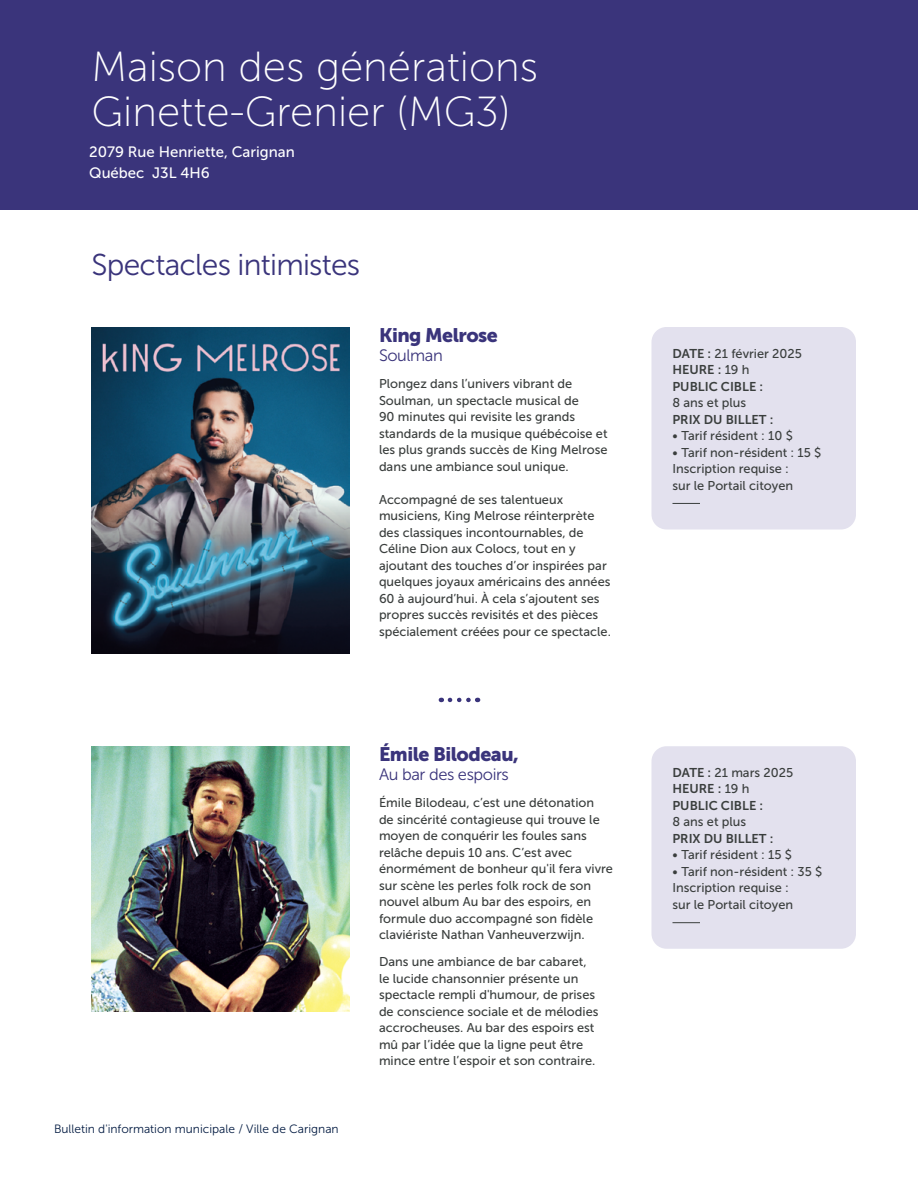
<style>
.page{position:relative;width:918px;height:1188px;background:#fff}
.page>*{position:absolute;margin:0;border:0;box-sizing:border-box;transform-origin:0 0}
.t1{font:42px/45px "Museo Sans 100";color:#fff}
.t2{font:30px "Museo Sans 300";letter-spacing:-.025em;color:#3a347b}
.t3{font:19.5px "Museo Sans 900";letter-spacing:-.025em;color:#3a347b}
.t4{font:16.5px "Museo Sans 300";letter-spacing:-.025em;color:#3a347b}
.t5{font:15px/21px "Museo Sans 500";color:#fff}
.t6{font:12.75px/16.5px "Museo Sans 500";color:#3a3e3d}
.t7{font:12.75px/16.5px "Museo Sans 700";color:#3a3e3d}
.t8{font:12px "Museo Sans 300";color:#031b42}
.s1{font-family:"Museo Sans 700"}
.s2{font-family:"Museo Sans 500"}
</style>
<div class="page">
<div style="left:0;top:0;width:918px;height:210px;background:#3a347b"></div>
<img style="left:92px;top:327px;width:258px;height:327px">
<img style="left:92px;top:746px;width:258px;height:266px">
<svg style="left:450px;top:698px;width:28px;height:4px"></svg>
<div style="left:651px;top:327px;width:205px;height:203px;background:#e3e1ee;border-radius:15px"></div>
<svg style="left:672px;top:503px;width:28px;height:1px"></svg>
<div style="left:651px;top:746px;width:205px;height:203px;background:#e3e1ee;border-radius:15px"></div>
<svg style="left:672px;top:922px;width:28px;height:1px"></svg>
<h1 class="t1" style="left:92px;top:45px;width:448px">Maison des générations<br>Ginette-Grenier (MG3)</h1>
<p class="t5" style="left:89px;top:141px;width:207px">2079 Rue Henriette, Carignan<br>Québec J3L 4H6</p>
<h2 class="t2" style="left:92px;top:248px;width:270px">Spectacles intimistes</h2>
<h3 class="t3" style="left:379px;top:324px;width:120px">King Melrose</h3>
<p class="t4" style="left:379px;top:347px;width:65px">Soulman</p>
<p class="t6" style="left:379px;top:376px;width:230px">Plongez dans l’univers vibrant de Soulman, un spectacle musical de<br>90 minutes qui revisite les grands standards de la musique québécoise et les plus grands succès de King Melrose dans une ambiance soul unique.</p>
<p class="t6" style="left:379px;top:491px;width:233px">Accompagné de ses talentueux musiciens, King Melrose réinterprète des classiques incontournables, de Céline Dion aux Colocs, tout en y ajoutant des touches d’or inspirées par quelques joyaux américains des années 60 à aujourd’hui. À cela s’ajoutent ses propres succès revisités et des pièces spécialement créées pour ce spectacle.</p>
<p class="t8" style="left:54px;top:1123px;width:286px">Bulletin d'information municipale / Ville de Carignan</p>
<h3 class="t3" style="left:379px;top:743px;width:141px">Émile Bilodeau,</h3>
<p class="t4" style="left:379px;top:766px;width:131px">Au bar des espoirs</p>
<p class="t6" style="left:379px;top:795px;width:235px">Émile Bilodeau, c’est une détonation<br>de sincérité contagieuse qui trouve le moyen de conquérir les foules sans relâche depuis 10 ans. C’est avec énormément de bonheur qu'il fera vivre sur scène les perles folk rock de son nouvel album Au bar des espoirs, en formule duo accompagné son fidèle claviériste Nathan Vanheuverzwijn.</p>
<p class="t6" style="left:379px;top:954px;width:221px">Dans une ambiance de bar cabaret, le lucide chansonnier présente un spectacle rempli d'humour, de prises de conscience sociale et de mélodies accrocheuses. Au bar des espoirs est mû par l’idée que la ligne peut être mince entre l’espoir et son contraire.</p>
<p class="t6" style="left:672px;top:345px;width:131px"><span class="s1">DATE :</span> 21 février 2025</p>
<p class="t7" style="left:672px;top:361px;width:92px">HEURE : <span class="s2">19 h<br></span>PUBLIC CIBLE :</p>
<p class="t6" style="left:672px;top:394px;width:75px">8 ans et plus</p>
<p class="t7" style="left:672px;top:411px;width:102px">PRIX DU BILLET :</p>
<p class="t6" style="left:672px;top:427px;width:122px">• Tarif résident : 10 $</p>
<p class="t6" style="left:672px;top:444px;width:151px">• Tarif non-résident : 15 $<br>Inscription requise :<br>sur le Portail citoyen</p>
<p class="t6" style="left:672px;top:764px;width:122px"><span class="s1">DATE :</span> 21 mars 2025</p>
<p class="t7" style="left:672px;top:781px;width:92px">HEURE : <span class="s2">19 h<br></span>PUBLIC CIBLE :</p>
<p class="t6" style="left:672px;top:814px;width:75px">8 ans et plus</p>
<p class="t7" style="left:672px;top:830px;width:102px">PRIX DU BILLET :</p>
<p class="t6" style="left:672px;top:847px;width:121px">• Tarif résident : 15 $</p>
<p class="t6" style="left:672px;top:863px;width:152px">• Tarif non-résident : 35 $<br>Inscription requise :<br>sur le Portail citoyen</p>
</div>
